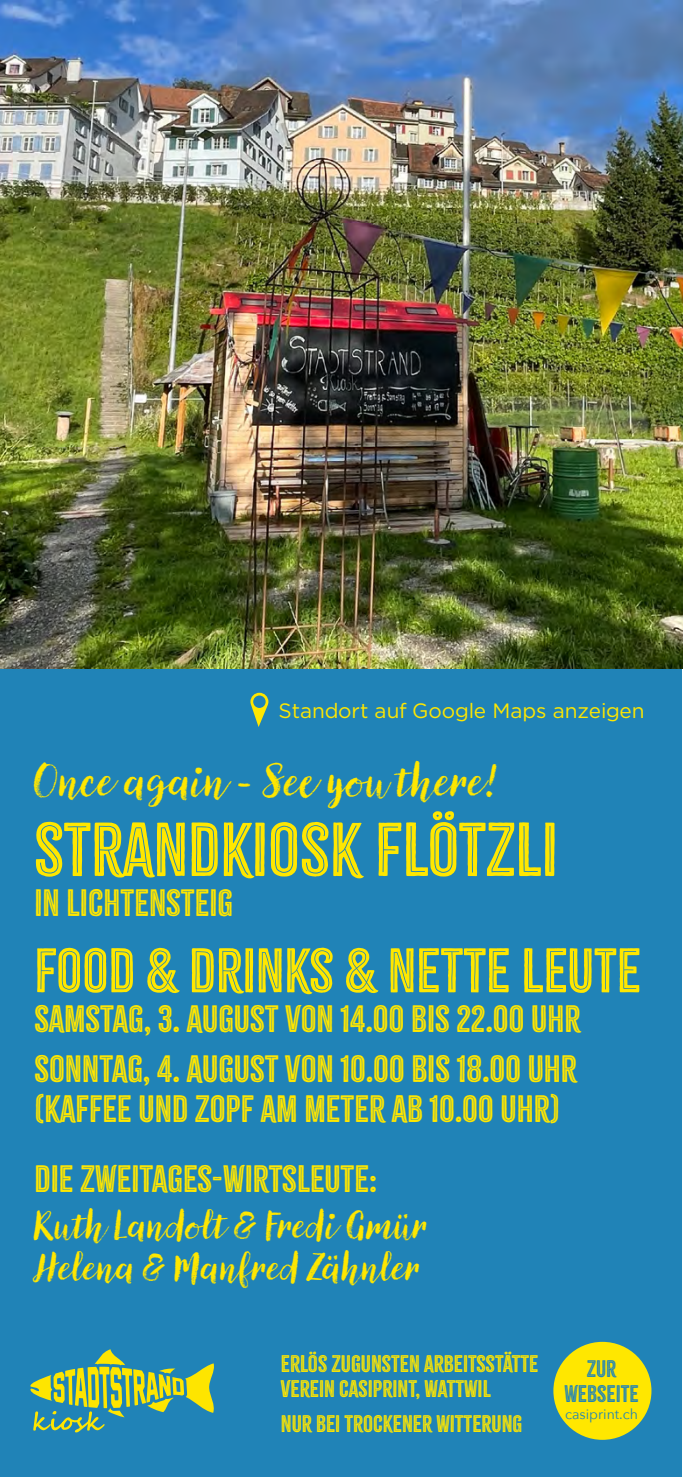
<style>
.page{position:relative;width:683px;height:1477px;background:#fff}
.page>*{position:absolute;margin:0;border:0;box-sizing:border-box;transform-origin:0 0}
.t1{font:66.85px "Citrus Gothic Inline";color:#ffe700}
.t2{font:55.12px "Citrus Gothic Inline";color:#ffe700}
.t3{font:45.15px "Canvas Script";color:#ffe700}
.t4{font:38.5px/41.8px "Canvas Script";color:#ffe700}
.t5{font:33.43px/49.5px "Citrus Gothic Inline";color:#ffe700}
.t6{font:21px/25.2px "Citrus Gothic Inline";color:#ffe700}
.t7{font:21px/25.2px "Citrus Gothic Inline";color:#2083b7;text-align:center}
.t8{font:20.82px "Gotham";color:#ffe700}
.t9{font:14px "Avenir Next";color:#2083b7}
</style>
<div class="page">
<div style="left:0;top:0;width:681px;height:1477px;background:#2083b7"></div>
<img style="left:0;top:0;width:682px;height:668px">
<svg style="left:30px;top:1349px;width:184px;height:83px"></svg>
<svg style="left:250px;top:693px;width:18px;height:34px"></svg>
<div style="left:553px;top:1342px;width:98px;height:98px;background:#ffe700;border-radius:50%"></div>
<p class="t8" style="left:278px;top:697px;width:367px">Standort auf Google Maps anzeigen</p>
<h3 class="t3" style="left:34px;top:752px;width:466px">Once again - See you there!</h3>
<h1 class="t1" style="left:34px;top:807px;width:525px">STRANDKIOSK FLÖTZLI</h1>
<p class="t5" style="left:34px;top:879px;width:200px">IN LICHTENSTEIG</p>
<h2 class="t2" style="left:34px;top:936px;width:608px">FOOD &amp; DRINKS &amp; NETTE LEUTE</h2>
<p class="t5" style="left:34px;top:995px;width:547px">SAMSTAG, 3. AUGUST VON 14.00 BIS 22.00 UHR<br>SONNTAG, 4. AUGUST VON 10.00 BIS 18.00 UHR</p>
<p class="t5" style="left:34px;top:1075px;width:526px;line-height:69.6px">(KAFFEE UND ZOPF AM METER AB 10.00 UHR)<br>DIE ZWEITAGES-WIRTSLEUTE:</p>
<p class="t4" style="left:34px;top:1205px;width:395px">Ruth Landolt &amp; Fredi Gmür<br>Helena &amp; Manfred Zähnler</p>
<p class="t6" style="left:281px;top:1352px;width:259px">ERLÖS ZUGUNSTEN ARBEITSSTÄTTE<br>VEREIN CASIPRINT, WATTWIL</p>
<p class="t6" style="left:281px;top:1412px;width:243px">NUR BEI TROCKENER WITTERUNG</p>
<p class="t7" style="left:564px;top:1356px;width:76px">ZUR<br>WEBSEITE</p>
<p class="t9" style="left:565px;top:1402px;width:74px">casiprint.ch</p>
</div>
